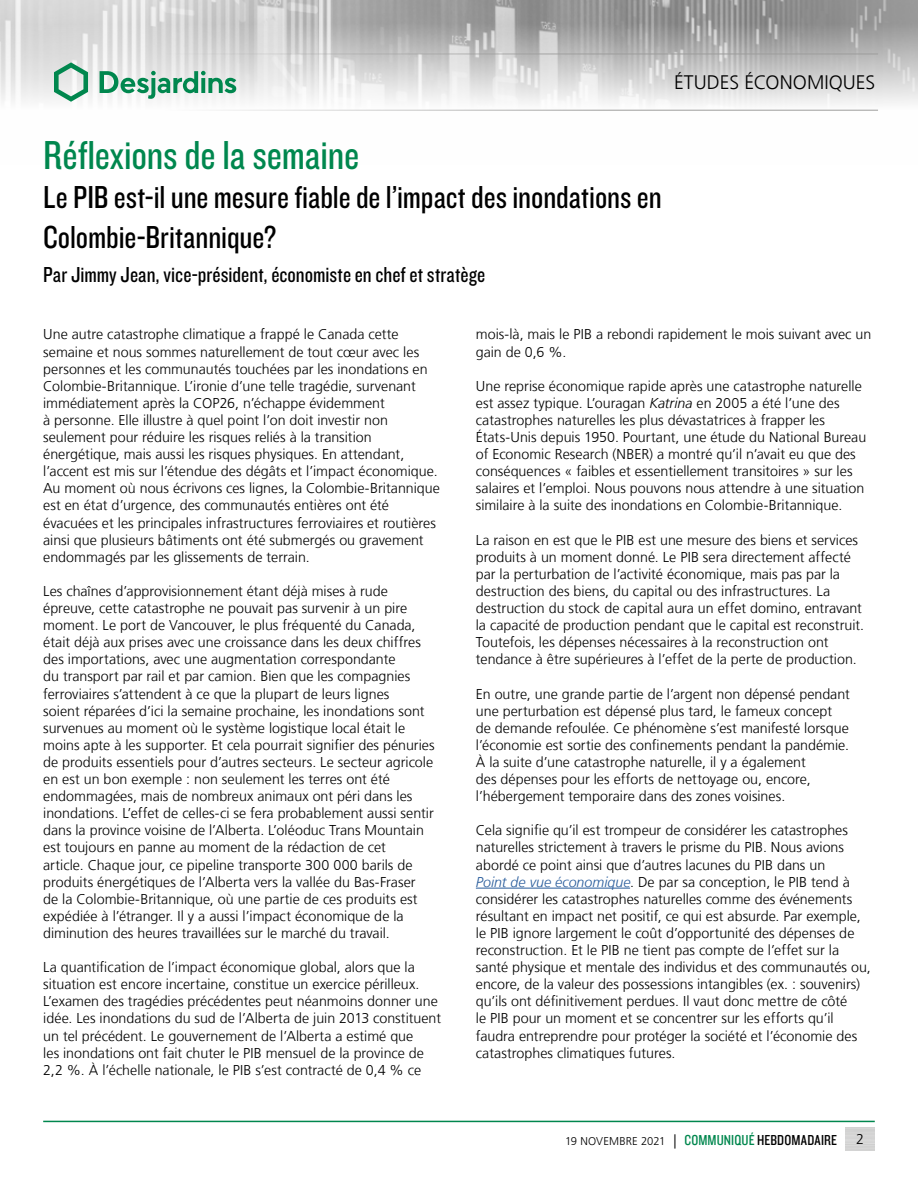
<style>
.page{position:relative;width:918px;height:1188px;background:#fff}
.page>*{position:absolute;margin:0;border:0;box-sizing:border-box;transform-origin:0 0}
.t1{font:42px "Knockout 29 Junior Ltweight";letter-spacing:-.005em;color:#00874e}
.t2{font:33px/39.6px "Knockout 29 Junior Ltweight";letter-spacing:-.005em;color:#000}
.t3{font:22.5px "Knockout 29 Junior Ltweight";letter-spacing:.005em;color:#000}
.t4{font:300 19.5px "Frutiger LT";color:#000}
.t5{font:300 14.25px/17.1px "Frutiger LT";color:#000}
.t6{font:300 11.25px "Frutiger LT";color:#000}
.s1{font-style:italic}
.s2{font-style:italic;color:#275b9b}
.s3{font-size:14.25px}
.s4{font-family:"Knockout 29 Junior Ltweight";font-weight:400;font-size:15px;color:#00874e}
.s5{font-family:"Knockout 29 Junior Ltweight";font-weight:400;font-size:15px}
</style>
<div class="page">
<img style="left:0;top:0;width:918px;height:110px">
<hr style="left:0;top:54px;width:878px;height:1px;background:#9d9d9c">
<hr style="left:0;top:110px;width:878px;height:1px;background:#9d9d9c">
<svg style="left:54px;top:62px;width:34px;height:40px"></svg>
<svg style="left:100px;top:71px;width:136px;height:28px"></svg>
<hr style="left:43px;top:1121px;width:832px;height:1px;background:#00874e">
<hr style="left:476px;top:888px;width:154px;height:1px;background:#275b9b">
<h3 class="t4" style="left:674px;top:72px;width:203px">ÉTUDES ÉCONOMIQUES</h3>
<h1 class="t1" style="left:43px;top:128px;width:317px">Réflexions de la semaine</h1>
<h2 class="t2" style="left:43px;top:176px;width:620px">Le PIB est-il une mesure fiable de l’impact des inondations en<br>Colombie-Britannique?</h2>
<h3 class="t3" style="left:43px;top:260px;width:443px">Par Jimmy Jean, vice-président, économiste en chef et stratège</h3>
<p class="t5" style="left:43px;top:326px;width:398px">Une autre catastrophe climatique a frappé le Canada cette semaine et nous sommes naturellement de tout cœur avec les personnes et les communautés touchées par les inondations en Colombie‑Britannique. L’ironie d’une telle tragédie, survenant immédiatement après la COP26, n’échappe évidemment<br>à personne. Elle illustre à quel point l’on doit investir non seulement pour réduire les risques reliés à la transition énergétique, mais aussi les risques physiques. En attendant, l’accent est mis sur l’étendue des dégâts et l’impact économique.<br>Au moment où nous écrivons ces lignes, la Colombie‑Britannique est en état d’urgence, des communautés entières ont été évacuées et les principales infrastructures ferroviaires et routières ainsi que plusieurs bâtiments ont été submergés ou gravement endommagés par les glissements de terrain.</p>
<p class="t5" style="left:43px;top:583px;width:393px">Les chaînes d’approvisionnement étant déjà mises à rude épreuve, cette catastrophe ne pouvait pas survenir à un pire moment. Le port de Vancouver, le plus fréquenté du Canada, était déjà aux prises avec une croissance dans les deux chiffres des importations, avec une augmentation correspondante<br>du transport par rail et par camion. Bien que les compagnies ferroviaires s’attendent à ce que la plupart de leurs lignes<br>soient réparées d’ici la semaine prochaine, les inondations sont survenues au moment où le système logistique local était le moins apte à les supporter. Et cela pourrait signifier des pénuries de produits essentiels pour d’autres secteurs. Le secteur agricole en est un bon exemple : non seulement les terres ont été endommagées, mais de nombreux animaux ont péri dans les inondations. L’effet de celles-ci se fera probablement aussi sentir dans la province voisine de l’Alberta. L’oléoduc Trans Mountain est toujours en panne au moment de la rédaction de cet<br>article. Chaque jour, ce pipeline transporte 300 000 barils de produits énergétiques de l’Alberta vers la vallée du Bas‑Fraser<br>de la Colombie‑Britannique, où une partie de ces produits est expédiée à l’étranger. Il y a aussi l’impact économique de la diminution des heures travaillées sur le marché du travail.</p>
<p class="t5" style="left:43px;top:959px;width:399px">La quantification de l’impact économique global, alors que la situation est encore incertaine, constitue un exercice périlleux.<br>L’examen des tragédies précédentes peut néanmoins donner une idée. Les inondations du sud de l’Alberta de juin 2013 constituent un tel précédent. Le gouvernement de l’Alberta a estimé que<br>les inondations ont fait chuter le PIB mensuel de la province de 2,2 %. À l’échelle nationale, le PIB s’est contracté de 0,4 % ce</p>
<p class="t5" style="left:476px;top:326px;width:397px">mois-là, mais le PIB a rebondi rapidement le mois suivant avec un gain de 0,6 %.</p>
<p class="t5" style="left:476px;top:378px;width:392px">Une reprise économique rapide après une catastrophe naturelle est assez typique. L’ouragan <span class="s1">Katrina</span> en 2005 a été l’une des catastrophes naturelles les plus dévastatrices à frapper les États‑Unis depuis 1950. Pourtant, une étude du National Bureau of Economic Research (NBER) a montré qu’il n’avait eu que des conséquences « faibles et essentiellement transitoires » sur les salaires et l’emploi. Nous pouvons nous attendre à une situation similaire à la suite des inondations en Colombie‑Britannique.</p>
<p class="t5" style="left:476px;top:531px;width:390px">La raison en est que le PIB est une mesure des biens et services produits à un moment donné. Le PIB sera directement affecté par la perturbation de l’activité économique, mais pas par la destruction des biens, du capital ou des infrastructures. La destruction du stock de capital aura un effet domino, entravant la capacité de production pendant que le capital est reconstruit.<br>Toutefois, les dépenses nécessaires à la reconstruction ont tendance à être supérieures à l’effet de la perte de production.</p>
<p class="t5" style="left:476px;top:685px;width:376px">En outre, une grande partie de l’argent non dépensé pendant une perturbation est dépensé plus tard, le fameux concept de demande refoulée. Ce phénomène s’est manifesté lorsque l’économie est sortie des confinements pendant la pandémie.<br>À la suite d’une catastrophe naturelle, il y a également<br>des dépenses pour les efforts de nettoyage ou, encore, l’hébergement temporaire dans des zones voisines.</p>
<p class="t5" style="left:476px;top:822px;width:396px">Cela signifie qu’il est trompeur de considérer les catastrophes naturelles strictement à travers le prisme du PIB. Nous avions abordé ce point ainsi que d’autres lacunes du PIB dans un<br><span class="s2">Point de vue économique</span>. De par sa conception, le PIB tend à considérer les catastrophes naturelles comme des événements résultant en impact net positif, ce qui est absurde. Par exemple, le PIB ignore largement le coût d’opportunité des dépenses de reconstruction. Et le PIB ne tient pas compte de l’effet sur la santé physique et mentale des individus et des communautés ou, encore, de la valeur des possessions intangibles (ex. : souvenirs) qu’ils ont définitivement perdues. Il vaut donc mettre de côté<br>le PIB pour un moment et se concentrer sur les efforts qu’il faudra entreprendre pour protéger la société et l’économie des catastrophes climatiques futures.</p>
<p class="t6" style="left:565px;top:1135px;width:274px">19 NOVEMBRE 2021 <span class="s3">|</span> <span class="s4">COMMUNIQUÉ</span> <span class="s5">HEBDOMADAIRE</span></p>
<p class="t5" style="left:856px;top:1131px;width:9px">2</p>
</div>
